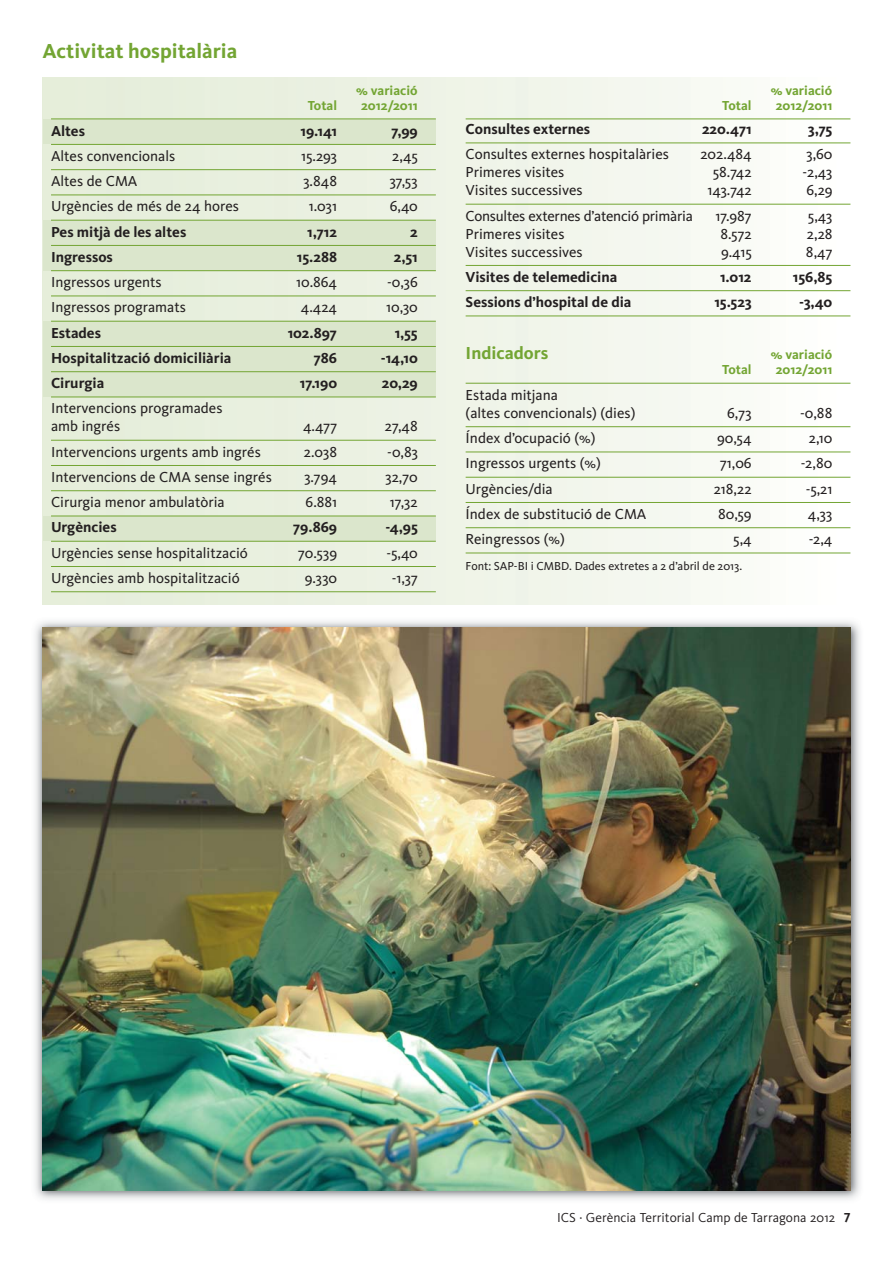
<style>
.page{position:relative;width:893px;height:1263px;background:#fff}
.page>*{position:absolute;margin:0;border:0;box-sizing:border-box;transform-origin:0 0}
.t1{font:700 21px "Kievit";color:#73a533}
.t2{font:700 18px "Kievit";color:#73a533}
.t3{font:15px/18px "Kievit";color:#231f20}
.t4{font:700 15px "Kievit";color:#231f20}
.t5{font:15px "Kievit";letter-spacing:-.02em;color:#231f20}
.t6{font:700 13.5px "Kievit";color:#73a533}
.t7{font:13.5px "Kievit";letter-spacing:.005em;color:#231f20}
.t8{font:12px "Kievit";color:#231f20}
.s1{font-family:"Kievit Bold SC"}
</style>
<div class="page">
<div style="left:43px;top:517px;width:392px;height:24px;background:#dbe6cc"></div>
<div style="left:43px;top:321px;width:392px;height:76px;background:#dbe6cc"></div>
<div style="left:43px;top:220px;width:392px;height:51px;background:#dbe6cc"></div>
<div style="left:43px;top:119px;width:392px;height:25px;background:#dbe6cc"></div>
<hr style="left:51px;top:119px;width:385px;height:1px;background:#73a533">
<hr style="left:51px;top:144px;width:385px;height:1px;background:#73a533">
<hr style="left:51px;top:169px;width:385px;height:1px;background:#73a533">
<hr style="left:51px;top:195px;width:385px;height:1px;background:#73a533">
<hr style="left:51px;top:220px;width:385px;height:1px;background:#73a533">
<hr style="left:51px;top:245px;width:385px;height:1px;background:#73a533">
<hr style="left:51px;top:270px;width:385px;height:1px;background:#73a533">
<hr style="left:51px;top:296px;width:385px;height:1px;background:#73a533">
<hr style="left:51px;top:321px;width:385px;height:1px;background:#73a533">
<hr style="left:51px;top:346px;width:385px;height:1px;background:#73a533">
<hr style="left:51px;top:371px;width:385px;height:1px;background:#73a533">
<hr style="left:51px;top:397px;width:385px;height:1px;background:#73a533">
<hr style="left:51px;top:440px;width:385px;height:1px;background:#73a533">
<hr style="left:51px;top:465px;width:385px;height:1px;background:#73a533">
<hr style="left:51px;top:490px;width:385px;height:1px;background:#73a533">
<hr style="left:51px;top:516px;width:385px;height:1px;background:#73a533">
<hr style="left:51px;top:541px;width:385px;height:1px;background:#73a533">
<hr style="left:51px;top:566px;width:385px;height:1px;background:#73a533">
<hr style="left:51px;top:591px;width:385px;height:1px;background:#73a533">
<hr style="left:466px;top:119px;width:384px;height:1px;background:#73a533">
<hr style="left:466px;top:143px;width:384px;height:1px;background:#73a533">
<hr style="left:466px;top:204px;width:384px;height:1px;background:#73a533">
<hr style="left:466px;top:265px;width:384px;height:1px;background:#73a533">
<hr style="left:466px;top:290px;width:384px;height:1px;background:#73a533">
<hr style="left:466px;top:316px;width:384px;height:1px;background:#73a533">
<hr style="left:466px;top:383px;width:384px;height:1px;background:#73a533">
<hr style="left:466px;top:426px;width:384px;height:1px;background:#73a533">
<hr style="left:466px;top:452px;width:384px;height:1px;background:#73a533">
<hr style="left:466px;top:477px;width:384px;height:1px;background:#73a533">
<hr style="left:466px;top:502px;width:384px;height:1px;background:#73a533">
<hr style="left:466px;top:527px;width:384px;height:1px;background:#73a533">
<hr style="left:466px;top:553px;width:384px;height:1px;background:#73a533">
<img style="left:35px;top:621px;width:825px;height:579px">
<img style="left:43px;top:628px;width:807px;height:563px">
<h1 class="t1" style="left:43px;top:43px;width:196px">Activitat hospitalària</h1>
<p class="t6" style="left:356px;top:85px;width:63px">% variació</p>
<p class="t6" style="left:308px;top:100px;width:31px">Total</p>
<p class="t6" style="left:361px;top:100px;width:58px">2012/2011</p>
<p class="t4" style="left:51px;top:125px;width:36px">Altes</p>
<p class="t4" style="left:301px;top:125px;width:38px">19.141</p>
<p class="t4" style="left:391px;top:125px;width:28px">7,99</p>
<p class="t3" style="left:51px;top:148px;width:126px">Altes convencionals</p>
<p class="t3" style="left:301px;top:148px;width:37px">15.293</p>
<p class="t3" style="left:392px;top:148px;width:27px">2,45</p>
<p class="t3" style="left:51px;top:173px;width:88px">Altes de CMA</p>
<p class="t3" style="left:303px;top:173px;width:35px">3.848</p>
<p class="t3" style="left:389px;top:173px;width:30px">37,53</p>
<p class="t3" style="left:51px;top:199px;width:189px">Urgències de més de 24 hores</p>
<p class="t3" style="left:309px;top:199px;width:30px">1.031</p>
<p class="t3" style="left:390px;top:199px;width:30px">6,40</p>
<p class="t4" style="left:51px;top:226px;width:137px">Pes mitjà de les altes</p>
<p class="t4" style="left:307px;top:226px;width:31px">1,712</p>
<p class="t4" style="left:410px;top:226px;width:9px">2</p>
<p class="t4" style="left:51px;top:251px;width:63px">Ingressos</p>
<p class="t4" style="left:297px;top:251px;width:42px">15.288</p>
<p class="t4" style="left:394px;top:251px;width:26px">2,51</p>
<p class="t3" style="left:51px;top:274px;width:112px">Ingressos urgents</p>
<p class="t3" style="left:296px;top:274px;width:43px">10.864</p>
<p class="t3" style="left:387px;top:274px;width:32px">-0,36</p>
<p class="t3" style="left:51px;top:300px;width:136px">Ingressos programats</p>
<p class="t3" style="left:301px;top:300px;width:38px">4.424</p>
<p class="t3" style="left:386px;top:300px;width:33px">10,30</p>
<p class="t4" style="left:51px;top:327px;width:52px">Estades</p>
<p class="t4" style="left:288px;top:327px;width:51px">102.897</p>
<p class="t4" style="left:395px;top:327px;width:25px">1,55</p>
<p class="t4" style="left:51px;top:352px;width:182px">Hospitalització domiciliària</p>
<p class="t4" style="left:314px;top:352px;width:25px">786</p>
<p class="t4" style="left:381px;top:352px;width:39px">-14,10</p>
<p class="t4" style="left:51px;top:377px;width:55px">Cirurgia</p>
<p class="t4" style="left:300px;top:377px;width:39px">17.190</p>
<p class="t4" style="left:382px;top:377px;width:38px">20,29</p>
<p class="t3" style="left:51px;top:401px;width:173px">Intervencions programades amb ingrés</p>
<p class="t3" style="left:303px;top:419px;width:36px">4.477</p>
<p class="t3" style="left:385px;top:419px;width:34px">27,48</p>
<p class="t3" style="left:51px;top:444px;width:211px">Intervencions urgents amb ingrés</p>
<p class="t3" style="left:304px;top:444px;width:35px">2.038</p>
<p class="t3" style="left:387px;top:444px;width:32px">-0,83</p>
<p class="t3" style="left:51px;top:469px;width:222px">Intervencions de CMA sense ingrés</p>
<p class="t3" style="left:304px;top:469px;width:35px">3.794</p>
<p class="t3" style="left:385px;top:469px;width:34px">32,70</p>
<p class="t3" style="left:51px;top:494px;width:175px">Cirurgia menor ambulatòria</p>
<p class="t3" style="left:306px;top:494px;width:33px">6.881</p>
<p class="t3" style="left:390px;top:494px;width:29px">17,32</p>
<p class="t4" style="left:51px;top:522px;width:67px">Urgències</p>
<p class="t4" style="left:293px;top:522px;width:45px">79.869</p>
<p class="t4" style="left:386px;top:522px;width:34px">-4,95</p>
<p class="t3" style="left:51px;top:545px;width:198px">Urgències sense hospitalització</p>
<p class="t3" style="left:298px;top:545px;width:41px">70.539</p>
<p class="t3" style="left:386px;top:545px;width:33px">-5,40</p>
<p class="t3" style="left:51px;top:570px;width:190px">Urgències amb hospitalització</p>
<p class="t3" style="left:305px;top:570px;width:34px">9.330</p>
<p class="t3" style="left:392px;top:570px;width:27px">-1,37</p>
<p class="t6" style="left:771px;top:85px;width:63px">% variació</p>
<p class="t6" style="left:722px;top:100px;width:31px">Total</p>
<p class="t6" style="left:776px;top:100px;width:58px">2012/2011</p>
<p class="t4" style="left:466px;top:123px;width:126px">Consultes externes</p>
<p class="t4" style="left:702px;top:123px;width:51px">220.471</p>
<p class="t4" style="left:808px;top:123px;width:26px">3,75</p>
<p class="t3" style="left:466px;top:147px;width:205px">Consultes externes hospitalàries</p>
<p class="t3" style="left:700px;top:147px;width:53px">202.484</p>
<p class="t3" style="left:806px;top:147px;width:28px">3,60</p>
<p class="t3" style="left:466px;top:165px;width:100px">Primeres visites</p>
<p class="t3" style="left:713px;top:165px;width:40px">58.742</p>
<p class="t3" style="left:803px;top:165px;width:31px">-2,43</p>
<p class="t3" style="left:466px;top:183px;width:119px">Visites successives</p>
<p class="t3" style="left:707px;top:183px;width:46px">143.742</p>
<p class="t3" style="left:806px;top:183px;width:27px">6,29</p>
<p class="t5" style="left:466px;top:210px;width:229px">Consultes externes d’atenció primària</p>
<p class="t3" style="left:715px;top:208px;width:38px">17.987</p>
<p class="t3" style="left:808px;top:208px;width:26px">5,43</p>
<p class="t3" style="left:466px;top:226px;width:100px">Primeres visites</p>
<p class="t3" style="left:720px;top:226px;width:33px">8.572</p>
<p class="t3" style="left:807px;top:226px;width:27px">2,28</p>
<p class="t3" style="left:466px;top:244px;width:119px">Visites successives</p>
<p class="t3" style="left:721px;top:244px;width:32px">9.415</p>
<p class="t3" style="left:806px;top:244px;width:28px">8,47</p>
<p class="t4" style="left:466px;top:271px;width:153px">Visites de telemedicina</p>
<p class="t4" style="left:720px;top:271px;width:33px">1.012</p>
<p class="t4" style="left:793px;top:271px;width:41px">156,85</p>
<p class="t4" style="left:466px;top:296px;width:167px">Sessions d’hospital de dia</p>
<p class="t4" style="left:714px;top:296px;width:39px">15.523</p>
<p class="t4" style="left:799px;top:296px;width:35px">-3,40</p>
<p class="t2" style="left:466px;top:346px;width:84px">Indicadors</p>
<p class="t6" style="left:771px;top:350px;width:63px">% variació</p>
<p class="t6" style="left:722px;top:365px;width:31px">Total</p>
<p class="t6" style="left:776px;top:365px;width:58px">2012/2011</p>
<p class="t3" style="left:466px;top:387px;width:171px">Estada mitjana<br>(altes convencionals) (dies)</p>
<p class="t3" style="left:727px;top:405px;width:26px">6,73</p>
<p class="t3" style="left:800px;top:405px;width:34px">-0,88</p>
<p class="t3" style="left:466px;top:430px;width:131px">Índex d’ocupació (%)</p>
<p class="t3" style="left:717px;top:430px;width:36px">90,54</p>
<p class="t3" style="left:809px;top:430px;width:25px">2,10</p>
<p class="t3" style="left:466px;top:456px;width:137px">Ingressos urgents (%)</p>
<p class="t3" style="left:720px;top:456px;width:33px">71,06</p>
<p class="t3" style="left:801px;top:456px;width:33px">-2,80</p>
<p class="t3" style="left:466px;top:481px;width:89px">Urgències/dia</p>
<p class="t3" style="left:714px;top:481px;width:39px">218,22</p>
<p class="t3" style="left:806px;top:481px;width:28px">-5,21</p>
<p class="t3" style="left:466px;top:506px;width:182px">Índex de substitució de CMA</p>
<p class="t3" style="left:718px;top:506px;width:35px">80,59</p>
<p class="t3" style="left:808px;top:506px;width:26px">4,33</p>
<p class="t3" style="left:466px;top:531px;width:101px">Reingressos (%)</p>
<p class="t3" style="left:733px;top:531px;width:20px">5,4</p>
<p class="t3" style="left:809px;top:531px;width:25px">-2,4</p>
<p class="t8" style="left:466px;top:561px;width:278px">Font: SAP-BI i CMBD. Dades extretes a 2 d’abril de 2013.</p>
<p class="t7" style="left:557px;top:1212px;width:295px">ICS · Gerència Territorial Camp de Tarragona 2012 <span class="s1">7</span></p>
</div>
